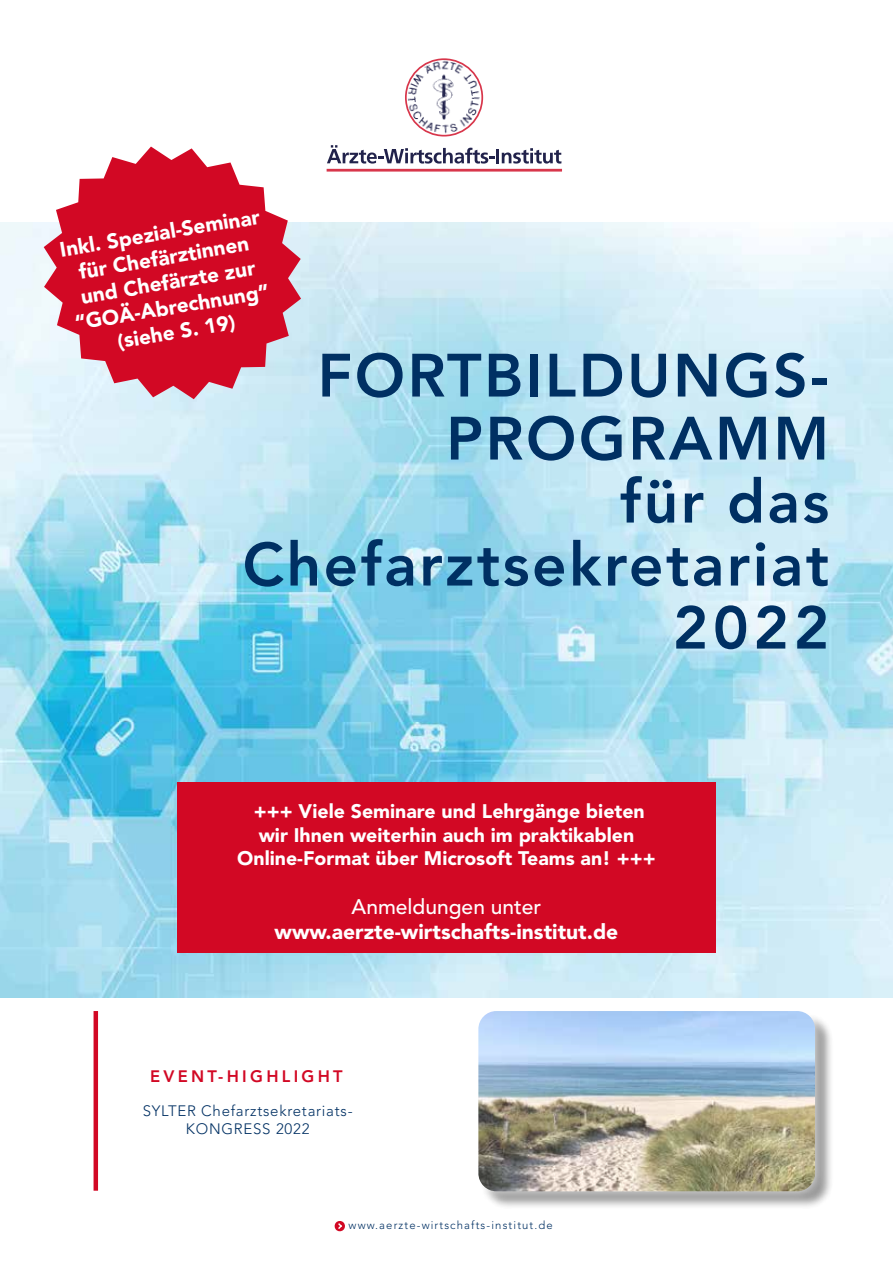
<style>
.page{position:relative;width:893px;height:1263px;background:#fff}
.page>*{position:absolute;margin:0;border:0;box-sizing:border-box;transform-origin:0 0}
.t1{font:800 60.45px/63px "Avenir LT Std";letter-spacing:.04em;color:#003063;text-align:right}
.t2{font:800 60px "Avenir LT Std";color:#003063}
.t3{font:900 21px "Avenir LT Std";color:#fff}
.t4{font:500 21px "Avenir LT Std";color:#fff}
.t5{font:900 20.85px/25px "Avenir LT Std";color:#fff;text-align:center}
.t6{font:900 19.5px/23.4px "Avenir LT Std";color:#fff;text-align:center}
.t7{font:800 16.5px "Avenir LT Std";letter-spacing:.2em;color:#d20824}
.t8{font:300 15px/18px "Avenir LT Std";letter-spacing:.05em;color:#003063;text-align:center}
.t9{font:300 11.25px "Avenir LT Std";letter-spacing:.1em;color:#003063}
</style>
<div class="page">
<img style="left:0;top:223px;width:893px;height:774px">
<svg style="left:327px;top:145px;width:168px;height:19px"></svg>
<hr style="left:496px;top:149px;width:3px;height:14px;background:#21224b">
<svg style="left:502px;top:148px;width:59px;height:16px"></svg>
<hr style="left:327px;top:169px;width:235px;height:3px;background:#d8364b">
<img style="left:391px;top:58px;width:104px;height:89px">
<div style="left:481px;top:1013px;width:353px;height:197px;background:#000;opacity:.5"></div>
<div style="left:469px;top:1001px;width:356px;height:200px;background:#fff;opacity:.75"></div>
<img style="left:478px;top:1011px;width:337px;height:180px">
<hr style="left:94px;top:1011px;width:4px;height:180px;background:#d20824">
<svg style="left:334px;top:1221px;width:11px;height:11px"></svg>
<div style="left:177px;top:782px;width:539px;height:170px;background:#d20824"></div>
<svg style="left:44px;top:147px;width:257px;height:252px;background:#d94d62"></svg>
<p class="t5" style="left:58px;top:236px;width:204px;rotate:-9deg">Inkl. Spezial-Seminar für Chefärztinnen und Chefärzte zur “GOÄ-Abrechnung” (siehe S. 19)</p>
<h1 class="t1" style="left:243px;top:344px;width:588px">FORTBILDUNGS-<br>PROGRAMM<br>für das<br>Chefarztsekretariat</h1>
<h2 class="t2" style="left:673px;top:592px;width:158px">2022</h2>
<p class="t6" style="left:237px;top:800px;width:420px">+++ Viele Seminare und Lehrgänge bieten wir Ihnen weiterhin auch im praktikablen<br>Online-Format über Microsoft Teams an! +++</p>
<p class="t4" style="left:352px;top:894px;width:191px">Anmeldungen unter</p>
<p class="t3" style="left:275px;top:919px;width:345px">www.aerzte-wirtschafts-institut.de</p>
<p class="t7" style="left:150px;top:1066px;width:194px">EVENT-HIGHLIGHT</p>
<p class="t8" style="left:143px;top:1102px;width:212px">SYLTER Chefarztsekretariats-<br>KONGRESS 2022</p>
<p class="t9" style="left:349px;top:1218px;width:206px">www.aerzte-wirtschafts-institut.de</p>
</div>
